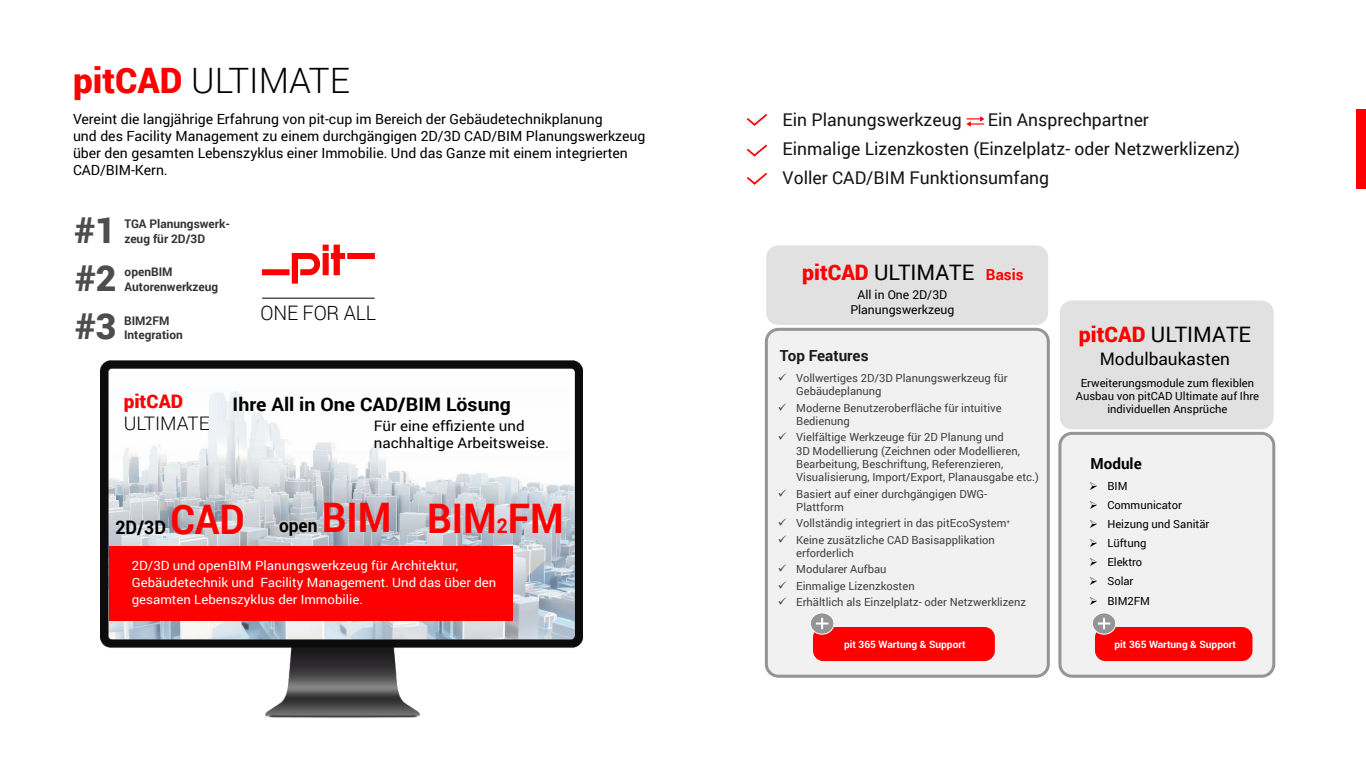
<style>
.page{position:relative;width:1366px;height:768px;background:#fff}
.page>*{position:absolute;margin:0;border:0;box-sizing:border-box;transform-origin:0 0}
.t1{font:700 40.7px "Roboto";color:#f00;scale:.95 1}
.t2{font:900 35.7px "Roboto";color:#4d4d4d}
.t3{font:300 35px "Roboto";color:#000}
.t4{font:21.3px "Roboto";color:#000}
.t5{font:300 20px "Roboto";letter-spacing:-.01em;color:#000}
.t6{font:700 18.7px "Roboto";color:#000;scale:1.05 1}
.t7{font:300 18.7px "Roboto";color:#000}
.t8{font:900 18.7px "Roboto";color:#f00}
.t9{font:17.6px/29.3px "Roboto";color:#141414}
.t10{font:17.3px "Roboto";color:#000}
.t11{font:700 15.2px "Roboto";color:#1a1a1a}
.t12{font:700 15.2px "Roboto";color:#000}
.t13{font:700 15.2px "Roboto";color:#f00}
.t14{font:14.4px/17px "Roboto";color:#000;scale:1.05 1}
.t15{font:14px/16.8px "Roboto";color:#000}
.t16{font:12.7px/17px "Roboto";color:#fff;scale:1.04 1}
.t17{font:12.2px/14.6px "Roboto";color:#000;text-align:center}
.t18{font:700 11.9px/14.3px "Roboto";color:#333}
.t19{font:11.2px/13.4px "Roboto";color:#404041}
.t20{font:11.2px/19.2px "Roboto";color:#000}
.t21{font:700 10.2px "Roboto";color:#fff}
.s1{font-weight:900;color:#f00}
.s2{font-size:18.7px;color:#000}
.s3{font-size:18.7px;color:#c8c8c8}
.s4{font-size:20.4px}
</style>
<div class="page">
<img style="left:100px;top:360px;width:483px;height:358px">
<div style="left:109px;top:546px;width:404px;height:74px;background:#f00"></div>
<hr style="left:262px;top:298px;width:113px;height:1px;background:#000">
<svg style="left:262px;top:245px;width:113px;height:39px"></svg>
<div style="left:1357px;top:110px;width:9px;height:79px;background:#f00"></div>
<div style="left:1060px;top:300px;width:214px;height:129px;background:#e1e1e1;border-radius:12px"></div>
<div style="left:766px;top:329px;width:282px;height:347px;background:#f1f1f2;border-radius:12px"></div>
<div style="left:765px;top:328px;width:285px;height:350px;border:3px solid #939597;border-radius:12px"></div>
<div style="left:1060px;top:433px;width:214px;height:243px;background:#f1f1f2;border-radius:12px"></div>
<div style="left:1058px;top:432px;width:217px;height:246px;border:3px solid #939597;border-radius:12px"></div>
<div style="left:766px;top:245px;width:282px;height:80px;background:#e1e1e1;border-radius:12px"></div>
<div style="left:813px;top:627px;width:182px;height:34px;background:#f00;border-radius:11px"></div>
<svg style="left:810px;top:613px;width:24px;height:21px"></svg>
<div style="left:810px;top:612px;width:24px;height:23px;border:1px solid #fff;border-radius:50%"></div>
<svg style="left:816px;top:618px;width:12px;height:11px"></svg>
<div style="left:1095px;top:627px;width:157px;height:34px;background:#f00;border-radius:11px"></div>
<svg style="left:1092px;top:613px;width:24px;height:21px"></svg>
<div style="left:1092px;top:612px;width:24px;height:23px;border:1px solid #fff;border-radius:50%"></div>
<svg style="left:1098px;top:618px;width:12px;height:11px"></svg>
<svg style="left:966px;top:116px;width:19px;height:11px"></svg>
<svg style="left:746px;top:114px;width:22px;height:12px"></svg>
<svg style="left:747px;top:144px;width:21px;height:13px"></svg>
<svg style="left:746px;top:172px;width:21px;height:13px"></svg>
<h3 class="t3" style="left:73px;top:60px;width:278px"><span class="s1">pitCAD</span> ULTIMATE</h3>
<p class="t15" style="left:73px;top:112px;width:574px">Vereint die langjährige Erfahrung von pit-cup im Bereich der Gebäudetechnikplanung<br>und des Facility Management zu einem durchgängigen 2D/3D CAD/BIM Planungswerkzeug über den gesamten Lebenszyklus einer Immobilie. Und das Ganze mit einem integrierten CAD/BIM-Kern.</p>
<h2 class="t2" style="left:75px;top:216px;width:43px">#1</h2>
<p class="t18" style="left:124px;top:218px;width:107px">TGA Planungswerk&shy;zeug für 2D/3D</p>
<h2 class="t2" style="left:75px;top:264px;width:43px">#2</h2>
<h2 class="t2" style="left:75px;top:312px;width:43px">#3</h2>
<p class="t18" style="left:125px;top:266px;width:49px">openBIM</p>
<p class="t18" style="left:125px;top:280px;width:95px">Autorenwerkzeug</p>
<p class="t18" style="left:124px;top:314px;width:47px">BIM2FM</p>
<p class="t18" style="left:124px;top:329px;width:60px">Integration</p>
<h3 class="t5" style="left:261px;top:301px;width:117px">ONE FOR ALL</h3>
<h3 class="t8" style="left:124px;top:394px;width:61px">pitCAD</h3>
<h3 class="t6" style="left:233px;top:397px;width:266px">Ihre All in One CAD/BIM Lösung</h3>
<h3 class="t7" style="left:124px;top:413px;width:88px">ULTIMATE</h3>
<p class="t14" style="left:374px;top:417px;width:168px">Für eine efÏziente und nachhaltige Arbeitsweise.</p>
<h1 class="t1" style="left:115px;top:502px;width:473px"><span class="s2">2D/3D</span> CAD <span class="s3">open</span> BIM BIM<span class="s4">2</span>FM</h1>
<p class="t16" style="left:132px;top:558px;width:352px">2D/3D und openBIM Planungswerkzeug für Architektur,<br>Gebäudetechnik und Facility Management. Und das über den gesamten Lebenszyklus der Immobilie.</p>
<h3 class="t9" style="left:783px;top:106px;width:459px;text-indent:205px">Ein Ansprechpartner<br>Einmalige Lizenzkosten (Einzelplatz- oder Netzwerklizenz)<br>Voller CAD/BIM Funktionsumfang</h3>
<h3 class="t9" style="left:783px;top:106px;width:181px">Ein Planungswerkzeug</h3>
<h3 class="t4" style="left:802px;top:263px;width:174px"><span class="s1">pitCAD</span> ULTIMATE</h3>
<p class="t17" style="left:850px;top:289px;width:106px">All in One 2D/3D<br>Planungswerkzeug</p>
<h3 class="t11" style="left:780px;top:350px;width:90px">Top Features</h3>
<h3 class="t13" style="left:986px;top:269px;width:39px">Basis</h3>
<p class="t19" style="left:796px;top:372px;width:213px">Vollwertiges 2D/3D Planungswerkzeug für<br>Gebäudeplanung</p>
<p class="t19" style="left:796px;top:400px;width:207px">Moderne Benutzeroberfläche für intuitive<br>Bedienung</p>
<p class="t19" style="left:796px;top:431px;width:244px">Vielfältige Werkzeuge für 2D Planung und<br>3D Modellierung (Zeichnen oder Modellieren, Bearbeitung, Beschriftung, Referenzieren, Visualisierung, Import/Export, Planausgabe etc.)</p>
<p class="t19" style="left:796px;top:488px;width:193px">Basiert auf einer durchgängigen DWG-<br>Plattform</p>
<p class="t19" style="left:796px;top:516px;width:216px;line-height:16.3px">Vollständig integriert in das pitEcoSystem<sup>+<br></sup>Keine zusätzliche CAD Basisapplikation</p>
<p class="t19" style="left:796px;top:546px;width:231px;line-height:16.3px">erforderlich<br>Modularer Aufbau<br>Einmalige Lizenzkosten<br>Erhältlich als Einzelplatz- oder Netzwerklizenz</p>
<h3 class="t4" style="left:1079px;top:325px;width:174px"><span class="s1">pitCAD</span> ULTIMATE</h3>
<h3 class="t10" style="left:1100px;top:351px;width:132px">Modulbaukasten</h3>
<p class="t20" style="left:1076px;top:375px;width:185px;line-height:13.4px;text-align:center">Erweiterungsmodule zum flexiblen<br>Ausbau von pitCAD Ultimate auf Ihre individuellen Ansprüche</p>
<h3 class="t12" style="left:1091px;top:457px;width:53px">Module</h3>
<p class="t20" style="left:1107px;top:477px;width:104px">BIM<br>Communicator<br>Heizung und Sanitär<br>Lüftung<br>Elektro<br>Solar<br>BIM2FM</p>
<p class="t21" style="left:844px;top:640px;width:123px">pit 365 Wartung &amp; Support</p>
<p class="t21" style="left:1115px;top:640px;width:123px">pit 365 Wartung &amp; Support</p>
</div>
